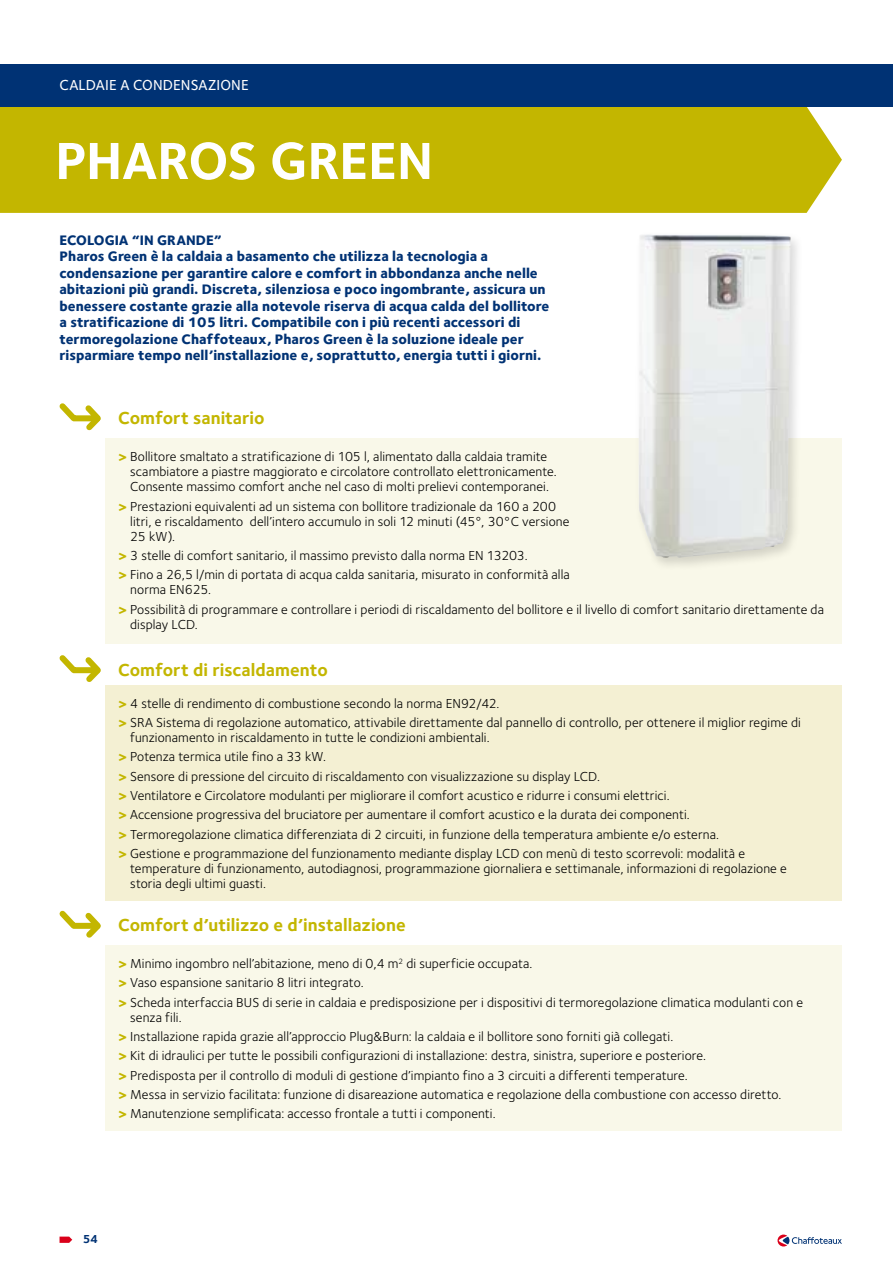
<style>
.page{position:relative;width:893px;height:1263px;background:#fff}
.page>*{position:absolute;margin:0;border:0;box-sizing:border-box;transform-origin:0 0}
.t1{font:700 54px "Foundry Sterling";letter-spacing:-.005em;color:#fff}
.t2{font:700 18px "Foundry Sterling";color:#c3b600}
.t3{font:500 15px "Foundry Sterling";letter-spacing:.01em;color:#fff}
.t4{font:800 14.25px/16.5px "Foundry Sterling";color:#003274}
.t5{font:13.5px/19.2px "Foundry Sterling";letter-spacing:.005em;color:#000}
.t6{font:700 12px "Foundry Sterling";color:#003274}
.s1{font-weight:800;color:#c3b600}
</style>
<div class="page">
<svg style="left:777px;top:1234px;width:65px;height:12px"></svg>
<svg style="left:60px;top:1236px;width:12px;height:7px"></svg>
<div style="left:105px;top:438px;width:737px;height:206px;background:#f9f8e9"></div>
<div style="left:0;top:107px;width:842px;height:106px;background:#c3b600"></div>
<div style="left:105px;top:945px;width:737px;height:186px;background:#f9f8e9"></div>
<div style="left:105px;top:685px;width:737px;height:215px;background:#f4f0d3"></div>
<svg style="left:59px;top:910px;width:42px;height:28px"></svg>
<svg style="left:59px;top:655px;width:42px;height:27px"></svg>
<svg style="left:59px;top:403px;width:42px;height:28px"></svg>
<div style="left:0;top:64px;width:893px;height:43px;background:#003274"></div>
<div style="left:633px;top:229px;width:171px;height:341px;background:#000;opacity:.15"></div>
<img style="left:639px;top:234px;width:152px;height:324px">
<p class="t3" style="left:60px;top:75px;width:191px">CALDAIE A CONDENSAZIONE</p>
<h1 class="t1" style="left:55px;top:123px;width:379px">PHAROS GREEN</h1>
<p class="t4" style="left:60px;top:231px;width:491px">ECOLOGIA “IN GRANDE”<br>Pharos Green è la caldaia a basamento che utilizza la tecnologia a condensazione per garantire calore e comfort in abbondanza anche nelle abitazioni più grandi. Discreta, silenziosa e poco ingombrante, assicura un benessere costante grazie alla notevole riserva di acqua calda del bollitore a stratificazione di 105 litri. Compatibile con i più recenti accessori di termoregolazione Chaffoteaux, Pharos Green è la soluzione ideale per risparmiare tempo nell’installazione e, soprattutto, energia tutti i giorni.</p>
<h2 class="t2" style="left:118px;top:405px;width:148px">Comfort sanitario</h2>
<p class="t5" style="left:130px;top:449px;width:428px;line-height:15px;text-indent:-12px"><span class="s1">&gt;</span> Bollitore smaltato a stratificazione di 105 l, alimentato dalla caldaia tramite scambiatore a piastre maggiorato e circolatore controllato elettronicamente.<br>Consente massimo comfort anche nel caso di molti prelievi contemporanei.</p>
<p class="t5" style="left:130px;top:498px;width:441px;line-height:15px;text-indent:-12px"><span class="s1">&gt;</span> Prestazioni equivalenti ad un sistema con bollitore tradizionale da 160 a 200 litri, e riscaldamento dell’intero accumulo in soli 12 minuti (45°, 30°C versione<br>25 kW).</p>
<p class="t5" style="left:118px;top:545px;width:453px"><span class="s1">&gt;</span> 3 stelle di comfort sanitario, il massimo previsto dalla norma EN 13203.<br><span class="s1">&gt;</span> Fino a 26,5 l/min di portata di acqua calda sanitaria, misurato in conformità alla</p>
<p class="t5" style="left:118px;top:580px;width:707px;text-indent:12px">norma EN625.<br><span class="s1">&gt;</span> Possibilità di programmare e controllare i periodi di riscaldamento del bollitore e il livello di comfort sanitario direttamente da</p>
<p class="t5" style="left:130px;top:614px;width:69px">display LCD.</p>
<h2 class="t2" style="left:118px;top:657px;width:211px">Comfort di riscaldamento</h2>
<p class="t5" style="left:118px;top:693px;width:684px"><span class="s1">&gt;</span> 4 stelle di rendimento di combustione secondo la norma EN92/42.<br><span class="s1">&gt;</span> SRA Sistema di regolazione automatico, attivabile direttamente dal pannello di controllo, per ottenere il miglior regime di</p>
<p class="t5" style="left:118px;top:728px;width:628px;text-indent:12px">funzionamento in riscaldamento in tutte le condizioni ambientali.<br><span class="s1">&gt;</span> Potenza termica utile fino a 33 kW.<br><span class="s1">&gt;</span> Sensore di pressione del circuito di riscaldamento con visualizzazione su display LCD.<br><span class="s1">&gt;</span> Ventilatore e Circolatore modulanti per migliorare il comfort acustico e ridurre i consumi elettrici.<br><span class="s1">&gt;</span> Accensione progressiva del bruciatore per aumentare il comfort acustico e la durata dei componenti.<br><span class="s1">&gt;</span> Termoregolazione climatica differenziata di 2 circuiti, in funzione della temperatura ambiente e/o esterna.<br><span class="s1">&gt;</span> Gestione e programmazione del funzionamento mediante display LCD con menù di testo scorrevoli: modalità e</p>
<p class="t5" style="left:130px;top:860px;width:658px;line-height:15px">temperature di funzionamento, autodiagnosi, programmazione giornaliera e settimanale, informazioni di regolazione e storia degli ultimi guasti.</p>
<h2 class="t2" style="left:118px;top:912px;width:289px">Comfort d’utilizzo e d’installazione</h2>
<p class="t5" style="left:118px;top:954px;width:686px"><span class="s1">&gt;</span> Minimo ingombro nell’abitazione, meno di 0,4 m<sup>2</sup> di superficie occupata.<br><span class="s1">&gt;</span> Vaso espansione sanitario 8 litri integrato.<br><span class="s1">&gt;</span> Scheda interfaccia BUS di serie in caldaia e predisposizione per i dispositivi di termoregolazione climatica modulanti con e</p>
<p class="t5" style="left:118px;top:1007px;width:665px;text-indent:12px">senza fili.<br><span class="s1">&gt;</span> Installazione rapida grazie all’approccio Plug&amp;Burn: la caldaia e il bollitore sono forniti già collegati.<br><span class="s1">&gt;</span> Kit di idraulici per tutte le possibili configurazioni di installazione: destra, sinistra, superiore e posteriore.<br><span class="s1">&gt;</span> Predisposta per il controllo di moduli di gestione d’impianto fino a 3 circuiti a differenti temperature.<br><span class="s1">&gt;</span> Messa in servizio facilitata: funzione di disareazione automatica e regolazione della combustione con accesso diretto. <span class="s1">&gt;</span> Manutenzione semplificata: accesso frontale a tutti i componenti.</p>
<p class="t6" style="left:83px;top:1230px;width:17px">54</p>
</div>
